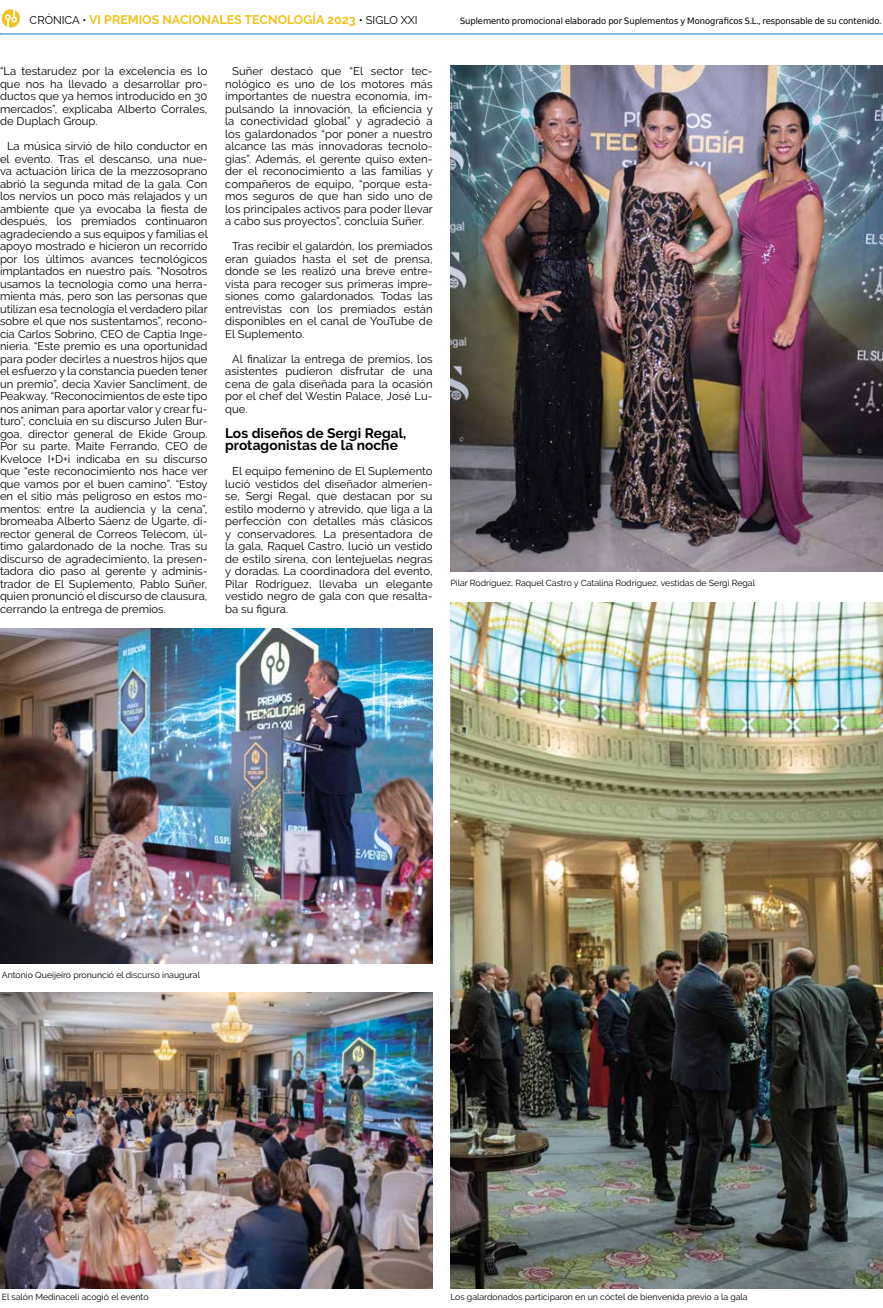
<style>
.page{position:relative;width:883px;height:1308px;background:#fff}
.page>*{position:absolute;margin:0;border:0;box-sizing:border-box;transform-origin:0 0}
.t1{font:700 13.75px/12.5px "Raleway";letter-spacing:.005em;color:#000}
.t2{font:700 12.5px "Raleway";color:#f1c31f}
.t3{font:11.25px/12.5px "Raleway";letter-spacing:.005em;color:#000;text-align:justify}
.t4{font:8.75px "Raleway";color:#000}
.t5{font:8.75px "Virus DejaVu Sans";color:#000}
.s1{font-weight:400;font-size:11.25px;color:#000}
</style>
<div class="page">
<img style="left:0;top:628px;width:432px;height:335px">
<img style="left:0;top:992px;width:432px;height:296px">
<img style="left:450px;top:602px;width:432px;height:686px">
<img style="left:450px;top:66px;width:432px;height:506px">
<svg style="left:1px;top:9px;width:19px;height:19px"></svg>
<hr style="left:0;top:34px;width:882px;height:1px;background:#0082c2">
<p class="t2" style="left:30px;top:13px;width:389px"><span class="s1">CRÓNICA •</span> VI PREMIOS NACIONALES TECNOLOGÍA 2023 <span class="s1">• SIGLO XXI</span></p>
<p class="t5" style="left:460px;top:13px;width:422px">Suplemento promocional elaborado por Suplementos y Monograficos S.L., responsable de su contenido.</p>
<p class="t3" style="left:0;top:65px;width:209px">“La testarudez por la excelencia es lo que nos ha llevado a desarrollar pro&shy;ductos que ya hemos introducido en 30 mercados”, explicaba Alberto Corrales, de Duplach Group.</p>
<p class="t3" style="left:0;top:140px;width:209px;text-indent:7px">La música sirvió de hilo conductor en el evento. Tras el descanso, una nue&shy;va actuación lírica de la mezzosoprano abrió la segunda mitad de la gala. Con los nervios un poco más relajados y un ambiente que ya evocaba la fiesta de después, los premiados continuaron agradeciendo a sus equipos y familias el apoyo mostrado e hicieron un recorrido por los últimos avances tecnológicos implantados en nuestro país. “Nosotros usamos la tecnología como una herra&shy;mienta más, pero son las personas que utilizan esa tecnología el verdadero pilar sobre el que nos sustentamos”, recono&shy;cía Carlos Sobrino, CEO de Captia Inge&shy;niería. “Este premio es una oportunidad para poder decirles a nuestros hijos que el esfuerzo y la constancia pueden tener un premio”, decía Xavier Sancliment, de Peakway. “Reconocimientos de este tipo nos animan para aportar valor y crear fu&shy;turo”, concluía en su discurso Julen Bur&shy;goa, director general de Ekide Group.<br>Por su parte, Maite Ferrando, CEO de Kveloce I+D+i indicaba en su discurso que “este reconocimiento nos hace ver que vamos por el buen camino”. “Estoy en el sitio más peligroso en estos mo&shy;mentos: entre la audiencia y la cena”, bromeaba Alberto Sáenz de Ugarte, di&shy;rector general de Correos Telecom, úl&shy;timo galardonado de la noche. Tras su discurso de agradecimiento, la presen&shy;tadora dio paso al gerente y adminis&shy;trador de El Suplemento, Pablo Suñer, quien pronunció el discurso de clausura, cerrando la entrega de premios.</p>
<p class="t3" style="left:225px;top:65px;width:209px;text-indent:7px">Suñer destacó que “El sector tec&shy;nológico es uno de los motores más importantes de nuestra economía, im&shy;pulsando la innovación, la eficiencia y la conectividad global” y agradeció a los galardonados “por poner a nuestro alcance las más innovadoras tecnolo&shy;gías”. Además, el gerente quiso exten&shy;der el reconocimiento a las familias y compañeros de equipo, “porque esta&shy;mos seguros de que han sido uno de los principales activos para poder llevar a cabo sus proyectos”, concluía Suñer.</p>
<p class="t3" style="left:225px;top:240px;width:209px;text-indent:7px">Tras recibir el galardón, los premiados eran guiados hasta el set de prensa, donde se les realizó una breve entre&shy;vista para recoger sus primeras impre&shy;siones como galardonados. Todas las entrevistas con los premiados están disponibles en el canal de YouTube de El Suplemento.</p>
<p class="t3" style="left:225px;top:352px;width:209px;text-indent:7px">Al finalizar la entrega de premios, los asistentes pudieron disfrutar de una cena de gala diseñada para la ocasión por el chef del Westin Palace, José Lu&shy;que.</p>
<p class="t1" style="left:225px;top:426px;width:183px">Los diseños de Sergi Regal, protagonistas de la noche</p>
<p class="t3" style="left:225px;top:465px;width:209px;text-indent:7px">El equipo femenino de El Suplemento lució vestidos del diseñador almerien&shy;se, Sergi Regal, que destacan por su estilo moderno y atrevido, que liga a la perfección con detalles más clásicos y conservadores. La presentadora de la gala, Raquel Castro, lució un vestido de estilo sirena, con lentejuelas negras y doradas. La coordinadora del evento, Pilar Rodríguez, llevaba un elegante vestido negro de gala con que resalta&shy;ba su figura.</p>
<p class="t4" style="left:450px;top:578px;width:306px">Pilar Rodríguez, Raquel Castro y Catalina Rodríguez, vestidas de Sergi Regal</p>
<p class="t4" style="left:2px;top:969px;width:200px">Antonio Queijeiro pronunció el discurso inaugural</p>
<p class="t4" style="left:2px;top:1291px;width:148px">El salón Medinaceli acogió el evento</p>
<p class="t4" style="left:450px;top:1291px;width:299px">Los galardonados participaron en un cóctel de bienvenida previo a la gala</p>
</div>
